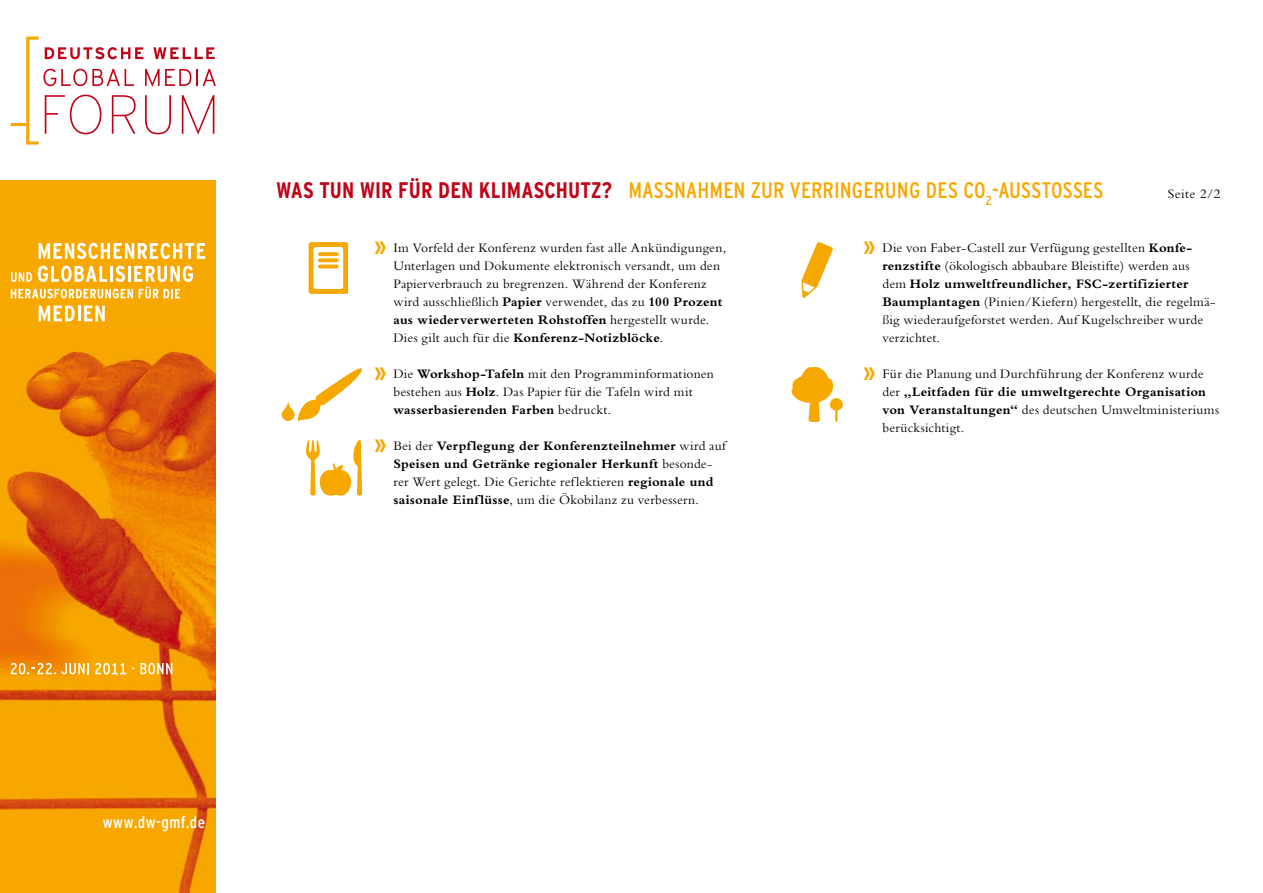
<style>
.page{position:relative;width:1263px;height:893px;background:#fff}
.page>*{position:absolute;margin:0;border:0;box-sizing:border-box;transform-origin:0 0}
.t1{font:condensed 22.5px "Interstate DW Line";letter-spacing:.005em;color:#f7a800}
.t2{font:condensed 16.5px "Interstate DW Line";letter-spacing:.03em;color:#fff}
.t3{font:13.5px/18px "Bembo";letter-spacing:.015em;color:#000}
.t4{font:700 13.5px/18px "Bembo";letter-spacing:.015em;color:#000;text-align:center}
.s1{font-weight:700;color:#c00418}
.s2{font-family:"Interstate DW Line";font-weight:700;font-stretch:condensed;font-size:24px;color:#f7a800}
.s3{font-weight:700}
.s4{font-family:"Interstate DW Line";font-stretch:condensed;font-size:24px;color:#f7a800}
.s5{font-weight:400}
</style>
<div class="page">
<svg style="left:11px;top:37px;width:205px;height:108px"></svg>
<svg style="left:791px;top:367px;width:52px;height:55px"></svg>
<svg style="left:306px;top:440px;width:56px;height:56px"></svg>
<svg style="left:282px;top:368px;width:80px;height:53px"></svg>
<svg style="left:309px;top:242px;width:39px;height:52px"></svg>
<svg style="left:801px;top:242px;width:32px;height:56px"></svg>
<div style="left:0;top:180px;width:216px;height:713px;background:#f7a800"></div>
<img style="left:0;top:351px;width:216px;height:542px">
<svg style="left:39px;top:243px;width:166px;height:16px"></svg>
<svg style="left:11px;top:266px;width:182px;height:32px"></svg>
<svg style="left:39px;top:306px;width:66px;height:16px"></svg>
<svg style="left:11px;top:663px;width:78px;height:11px"></svg>
<svg style="left:95px;top:663px;width:31px;height:11px"></svg>
<svg style="left:140px;top:663px;width:32px;height:11px"></svg>
<h1 class="t1" style="left:276px;top:178px;width:828px"><span class="s1">WAS TUN WIR FÜR DEN KLIMASCHUTZ?</span> MASSNAHMEN ZUR VERRINGERUNG DES CO<sub>2</sub>-AUSSTOSSES</h1>
<p class="t3" style="left:1168px;top:185px;width:54px">Seite 2/2</p>
<p class="t3" style="left:393px;top:239px;width:334px;text-indent:-19px"><span class="s2">»</span> Im Vorfeld der Konferenz wurden fast alle Ankündigungen, Unterlagen und Dokumente elektronisch versandt, um den Papierverbrauch zu bregrenzen. Während der Konferenz wird ausschließlich <span class="s3">Papier</span> verwendet, das zu <span class="s3">100 Prozent aus wiederverwerteten Rohstoffen</span> hergestellt wurde.<br>Dies gilt auch für die <span class="s3">Konferenz-Notizblöcke</span>.</p>
<p class="t3" style="left:393px;top:365px;width:322px;text-indent:-19px"><span class="s2">»</span> Die <span class="s3">Workshop-Tafeln</span> mit den Programminformationen bestehen aus <span class="s3">Holz</span>. Das Papier für die Tafeln wird mit <span class="s3">wasserbasierenden Farben</span> bedruckt.</p>
<p class="t4" style="left:374px;top:437px;width:353px"><span class="s4">»</span> <span class="s5">Bei der</span> Verpflegung der Konferenzteilnehmer <span class="s5">wird auf </span>Speisen und Getränke regionaler Herkunft <span class="s5">besonde-<br>rer Wert gelegt. Die Gerichte reflektieren</span> regionale und saisonale Einflüsse<span class="s5">, um die Ökobilanz zu verbessern.</span></p>
<p class="t3" style="left:882px;top:239px;width:334px;text-indent:-19px"><span class="s2">»</span> Die von Faber-Castell zur Verfügung gestellten <span class="s3">Konfe&shy;renzstifte</span> (ökologisch abbaubare Bleistifte) werden aus dem <span class="s3">Holz umweltfreundlicher, FSC-zertifizierter Baumplantagen</span> (Pinien/Kiefern) hergestellt, die regelmä&shy;ßig wiederaufgeforstet werden. Auf Kugelschreiber wurde verzichtet.</p>
<p class="t3" style="left:882px;top:365px;width:338px;text-indent:-19px"><span class="s2">»</span> Für die Planung und Durchführung der Konferenz wurde der <span class="s3">„Leitfaden für die umweltgerechte Organisation von Veranstaltungen“</span> des deutschen Umweltministeriums berücksichtigt.</p>
<p class="t2" style="left:103px;top:813px;width:104px">www.dw-gmf.de</p>
</div>
